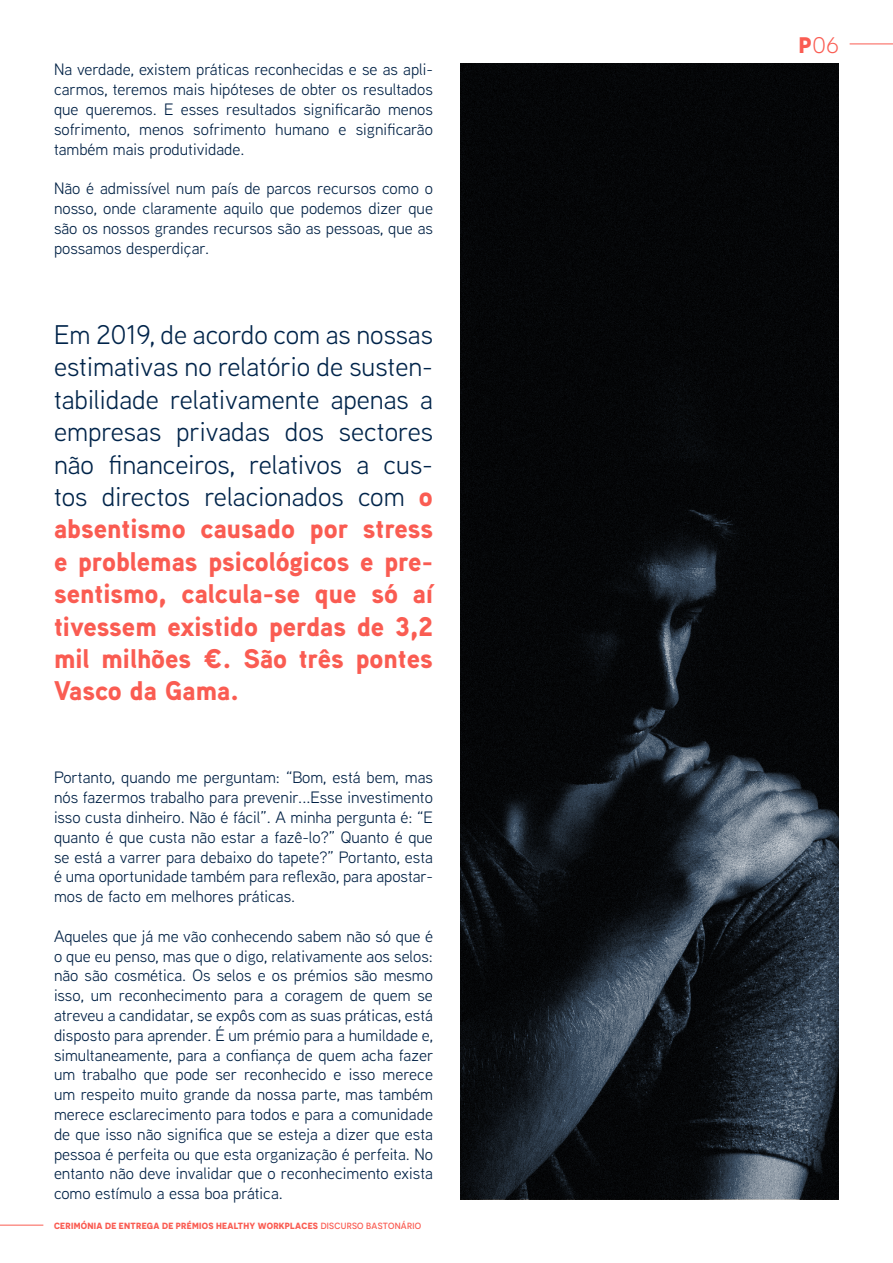
<style>
.page{position:relative;width:893px;height:1263px;background:#fff}
.page>*{position:absolute;margin:0;border:0;box-sizing:border-box;transform-origin:0 0}
.t1{font:27px/32.4px "Aaux Next";color:#00244a;text-align:justify}
.t2{font:22.5px "Novecentosans";color:#fa5c52}
.t3{font:16.5px/19.8px "Aaux Next";color:#002145;text-align:justify}
.t4{font:700 9px "Novecentosans";letter-spacing:.03em;color:#fa5c52}
.s1{font-weight:900;color:#fa5c52}
.s2{font-weight:500}
.s3{font-weight:700}
</style>
<div class="page">
<hr style="left:0;top:1225px;width:43px;height:1px;background:#fa5c52">
<hr style="left:850px;top:44px;width:43px;height:1px;background:#fa5c52">
<svg style="left:460px;top:64px;width:379px;height:1135px;background:#0f1318"></svg>
<p class="t3" style="left:54px;top:59px;width:380px">Na verdade, existem práticas reconhecidas e se as apli&shy;carmos, teremos mais hipóteses de obter os resultados que queremos. E esses resultados significarão menos sofrimento, menos sofrimento humano e significarão também mais produtividade.</p>
<p class="t3" style="left:54px;top:178px;width:380px">Não é admissível num país de parcos recursos como o nosso, onde claramente aquilo que podemos dizer que são os nossos grandes recursos são as pessoas, que as possamos desperdiçar.</p>
<p class="t1" style="left:54px;top:317px;width:380px">Em 2019, de acordo com as nossas estimativas no relatório de susten&shy;tabilidade relativamente apenas a empresas privadas dos sectores não financeiros, relativos a cus&shy;tos directos relacionados com <span class="s1">o absentismo causado por stress e problemas psicológicos e pre&shy;sentismo, calcula-se que só aí tivessem existido perdas de 3,2 mil milhões €. São três pontes Vasco da Gama.</span></p>
<p class="t3" style="left:54px;top:767px;width:380px">Portanto, quando me perguntam: “Bom, está bem, mas nós fazermos trabalho para prevenir...Esse investimento isso custa dinheiro. Não é fácil”. A minha pergunta é: “E quanto é que custa não estar a fazê-lo?” Quanto é que se está a varrer para debaixo do tapete?” Portanto, esta é uma oportunidade também para reflexão, para apostar&shy;mos de facto em melhores práticas.</p>
<p class="t3" style="left:54px;top:925px;width:381px">Aqueles que já me vão conhecendo sabem não só que é o que eu penso, mas que o digo, relativamente aos selos: não são cosmética. Os selos e os prémios são mesmo isso, um reconhecimento para a coragem de quem se atreveu a candidatar, se expôs com as suas práticas, está disposto para aprender. É um prémio para a humildade e, simultaneamente, para a confiança de quem acha fazer um trabalho que pode ser reconhecido e isso merece um respeito muito grande da nossa parte, mas também merece esclarecimento para todos e para a comunidade de que isso não significa que se esteja a dizer que esta pessoa é perfeita ou que esta organização é perfeita. No entanto não deve invalidar que o reconhecimento exista como estímulo a essa boa prática.</p>
<p class="t4" style="left:54px;top:1220px;width:369px">CERIMÓNIA DE ENTREGA DE PRÉMIOS HEALTHY WORKPLACES <span class="s2">DISCURSO BASTONÁRIO</span></p>
<h2 class="t2" style="left:799px;top:32px;width:42px"><span class="s3">P</span>06</h2>
</div>
